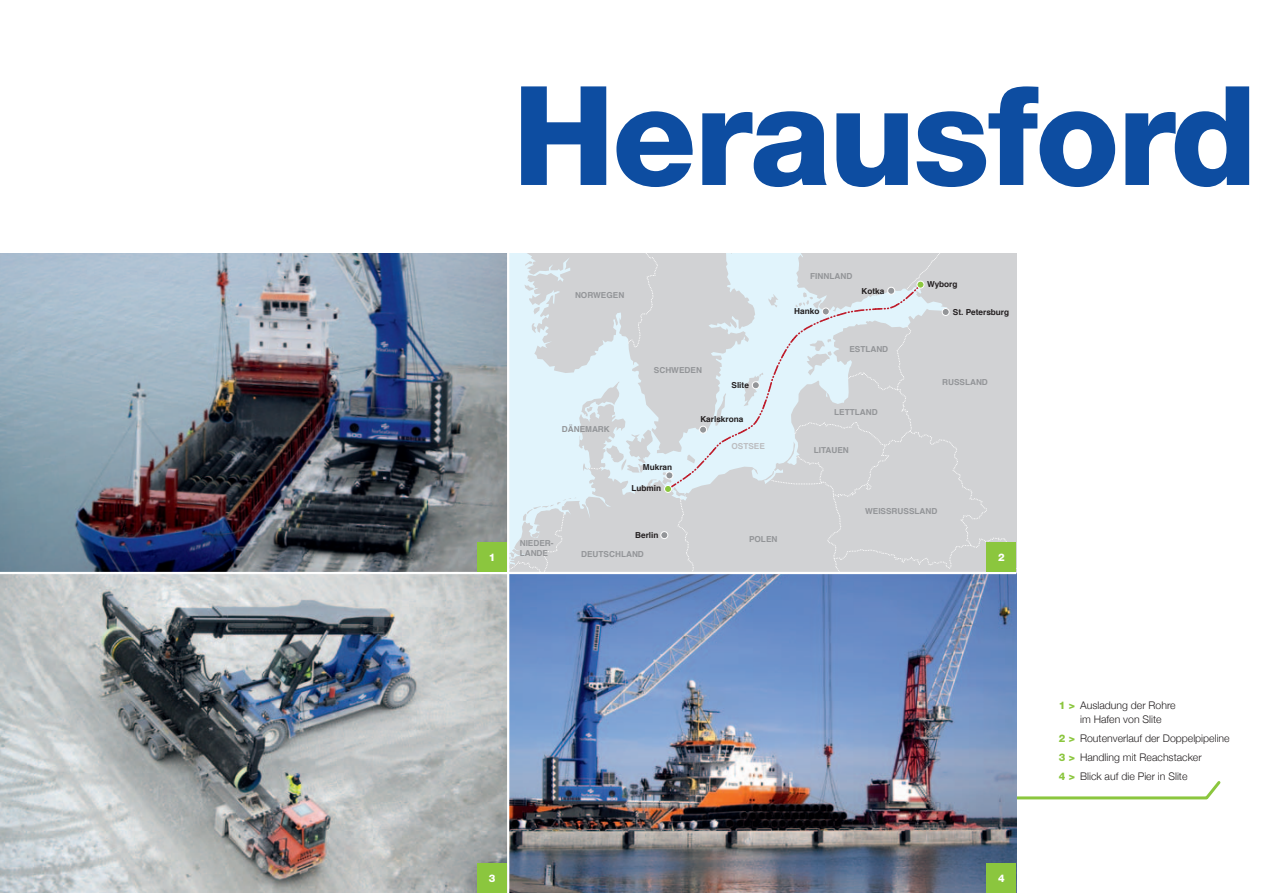
<style>
.page{position:relative;width:1263px;height:893px;background:#fff}
.page>*{position:absolute;margin:0;border:0;box-sizing:border-box;transform-origin:0 0}
.t1{font:800 138px "Helvetica Neue";letter-spacing:-.02em;color:#0d4da1}
.t2{font:300 10.5px/19.2px "Helvetica Neue";color:#231f20}
.t3{font:800 10.5px "Helvetica Neue";color:#fff}
.t4{font:700 8.25px/9.9px "Helvetica";color:#939598}
.t5{font:700 8.25px "Helvetica";color:#231f20}
.t6{font:700 8.25px "Helvetica";color:#bcbdc0}
.s1{font-weight:800;color:#8bc63e}
</style>
<div class="page">
<svg style="left:1016px;top:778px;width:205px;height:23px"></svg>
<svg style="left:509px;top:253px;width:507px;height:319px;background:#d5dade"></svg>
<svg style="left:525px;top:261px;width:7px;height:5px"></svg>
<svg style="left:524px;top:285px;width:10px;height:6px"></svg>
<svg style="left:534px;top:307px;width:6px;height:7px"></svg>
<svg style="left:532px;top:323px;width:4px;height:10px"></svg>
<svg style="left:509px;top:373px;width:254px;height:199px;background:#d7e0e4"></svg>
<div style="left:627px;top:253px;width:31px;height:95px;background:#d1d2d4"></div>
<div style="left:905px;top:253px;width:57px;height:38px;background:#d1d2d4"></div>
<div style="left:769px;top:325px;width:247px;height:247px;background:#d1d2d4"></div>
<svg style="left:666px;top:285px;width:257px;height:206px;background:#d7dee2"></svg>
<div style="left:661px;top:532px;width:7px;height:7px;background:#939598;border-radius:50%"></div>
<div style="left:660px;top:531px;width:8px;height:8px;border:1px solid #fff;border-radius:50%"></div>
<div style="left:664px;top:485px;width:7px;height:7px;background:#8bc63e;border-radius:50%"></div>
<div style="left:664px;top:485px;width:8px;height:8px;border:1px solid #fff;border-radius:50%"></div>
<div style="left:699px;top:426px;width:7px;height:7px;background:#939598;border-radius:50%"></div>
<div style="left:699px;top:426px;width:8px;height:8px;border:1px solid #fff;border-radius:50%"></div>
<div style="left:752px;top:382px;width:7px;height:7px;background:#939598;border-radius:50%"></div>
<div style="left:752px;top:381px;width:8px;height:8px;border:1px solid #fff;border-radius:50%"></div>
<div style="left:822px;top:308px;width:7px;height:7px;background:#939598;border-radius:50%"></div>
<div style="left:822px;top:308px;width:8px;height:7px;border:1px solid #fff;border-radius:50%"></div>
<div style="left:888px;top:287px;width:7px;height:7px;background:#939598;border-radius:50%"></div>
<div style="left:887px;top:287px;width:8px;height:8px;border:1px solid #fff;border-radius:50%"></div>
<div style="left:917px;top:281px;width:7px;height:7px;background:#8bc63e;border-radius:50%"></div>
<div style="left:916px;top:281px;width:8px;height:8px;border:1px solid #fff;border-radius:50%"></div>
<div style="left:942px;top:308px;width:7px;height:7px;background:#939598;border-radius:50%"></div>
<div style="left:942px;top:308px;width:7px;height:8px;border:1px solid #fff;border-radius:50%"></div>
<div style="left:666px;top:472px;width:7px;height:7px;background:#939598;border-radius:50%"></div>
<div style="left:665px;top:471px;width:8px;height:8px;border:1px solid #fff;border-radius:50%"></div>
<img style="left:0;top:574px;width:1016px;height:319px">
<img style="left:0;top:253px;width:507px;height:319px">
<hr style="left:507px;top:252px;width:2px;height:641px;background:#fff">
<div style="left:477px;top:542px;width:30px;height:30px;background:#8bc63e"></div>
<div style="left:986px;top:542px;width:30px;height:30px;background:#8bc63e"></div>
<div style="left:477px;top:863px;width:30px;height:30px;background:#8bc63e"></div>
<div style="left:986px;top:863px;width:30px;height:30px;background:#8bc63e"></div>
<h1 class="t1" style="left:513px;top:54px;width:746px">Herausford</h1>
<p class="t4" style="left:575px;top:290px;width:51px">NORWEGEN</p>
<p class="t4" style="left:562px;top:424px;width:50px">DÄNEMARK</p>
<p class="t4" style="left:654px;top:365px;width:50px">SCHWEDEN</p>
<p class="t5" style="left:731px;top:378px;width:19px">Slite</p>
<p class="t5" style="left:700px;top:413px;width:45px">Karlskrona</p>
<p class="t5" style="left:643px;top:460px;width:31px">Mukran</p>
<p class="t5" style="left:631px;top:482px;width:31px">Lubmin</p>
<p class="t6" style="left:731px;top:440px;width:35px">OSTSEE</p>
<p class="t4" style="left:810px;top:271px;width:44px">FINNLAND</p>
<p class="t5" style="left:794px;top:305px;width:27px">Hanko</p>
<p class="t5" style="left:861px;top:284px;width:24px">Kotka</p>
<p class="t4" style="left:849px;top:344px;width:40px">ESTLAND</p>
<p class="t4" style="left:834px;top:407px;width:45px">LETTLAND</p>
<p class="t4" style="left:814px;top:445px;width:37px">LITAUEN</p>
<p class="t5" style="left:927px;top:278px;width:32px">Wyborg</p>
<p class="t5" style="left:953px;top:306px;width:58px">St. Petersburg</p>
<p class="t4" style="left:942px;top:377px;width:47px">RUSSLAND</p>
<p class="t4" style="left:865px;top:506px;width:74px">WEISSRUSSLAND</p>
<p class="t5" style="left:635px;top:528px;width:25px">Berlin</p>
<p class="t4" style="left:749px;top:534px;width:30px">POLEN</p>
<p class="t4" style="left:520px;top:538px;width:35px">NIEDER-<br>LANDE</p>
<p class="t4" style="left:581px;top:549px;width:64px">DEUTSCHLAND</p>
<p class="t3" style="left:489px;top:551px;width:8px">1</p>
<p class="t3" style="left:998px;top:551px;width:8px">2</p>
<p class="t3" style="left:489px;top:872px;width:8px">3</p>
<p class="t3" style="left:998px;top:872px;width:8px">4</p>
<p class="t2" style="left:1080px;top:698px;width:97px;line-height:14.2px;text-indent:-21px"><span class="s1">1 &gt;</span> Ausladung der Rohre im Hafen von Slite</p>
<p class="t2" style="left:1059px;top:728px;width:172px"><span class="s1">2 &gt;</span> Routenverlauf der Doppelpipeline<br><span class="s1">3 &gt;</span> Handling mit Reachstacker<br><span class="s1">4 &gt;</span> Blick auf die Pier in Slite</p>
</div>
